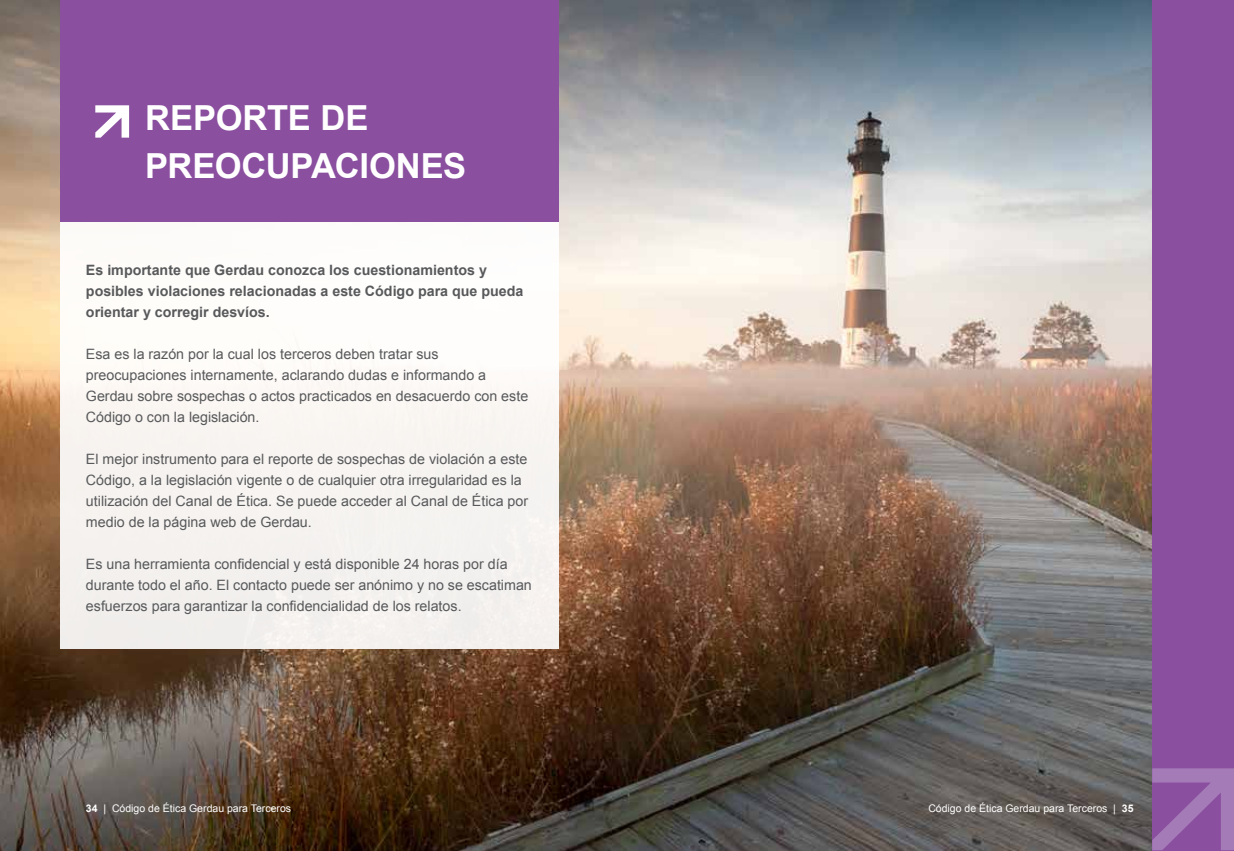
<style>
.page{position:relative;width:1234px;height:851px;background:#fff}
.page>*{position:absolute;margin:0;border:0;box-sizing:border-box;transform-origin:0 0}
.t1{font:700 34.5px/48px "Arial";letter-spacing:-.005em;color:#fff}
.t2{font:14.25px/21px "Arial";color:#58595b}
.t3{font:700 14.25px/21px "Arial";color:#58595b}
.t4{font:10.5px "Arial";color:#fff}
.s1{font-weight:700}
</style>
<div class="page">
<img style="left:0;top:0;width:1151px;height:850px">
<div style="left:61px;top:221px;width:497px;height:427px;background:#f8f5f1"></div>
<div style="left:1151px;top:0;width:82px;height:850px;background:#8a4f9f"></div>
<svg style="left:1151px;top:768px;width:82px;height:82px"></svg>
<div style="left:61px;top:0;width:497px;height:221px;background:#8a4f9f"></div>
<svg style="left:95px;top:105px;width:34px;height:33px"></svg>
<h1 class="t1" style="left:145px;top:95px;width:322px">REPORTE DE<br>PREOCUPACIONES</h1>
<p class="t3" style="left:86px;top:259px;width:439px">Es importante que Gerdau conozca los cuestionamientos y posibles violaciones relacionadas a este Código para que pueda orientar y corregir desvíos.</p>
<p class="t2" style="left:86px;top:343px;width:443px">Esa es la razón por la cual los terceros deben tratar sus preocupaciones internamente, aclarando dudas e informando a Gerdau sobre sospechas o actos practicados en desacuerdo con este Código o con la legislación.</p>
<p class="t2" style="left:86px;top:448px;width:443px">El mejor instrumento para el reporte de sospechas de violación a este Código, a la legislación vigente o de cualquier otra irregularidad es la utilización del Canal de Ética. Se puede acceder al Canal de Ética por medio de la página web de Gerdau.</p>
<p class="t2" style="left:86px;top:553px;width:447px">Es una herramienta confidencial y está disponible 24 horas por día durante todo el año. El contacto puede ser anónimo y no se escatiman esfuerzos para garantizar la confidencialidad de los relatos.</p>
<p class="t4" style="left:86px;top:801px;width:207px"><span class="s1">34</span> | Código de Ética Gerdau para Terceros</p>
<p class="t4" style="left:928px;top:801px;width:207px">Código de Ética Gerdau para Terceros | <span class="s1">35</span></p>
</div>
